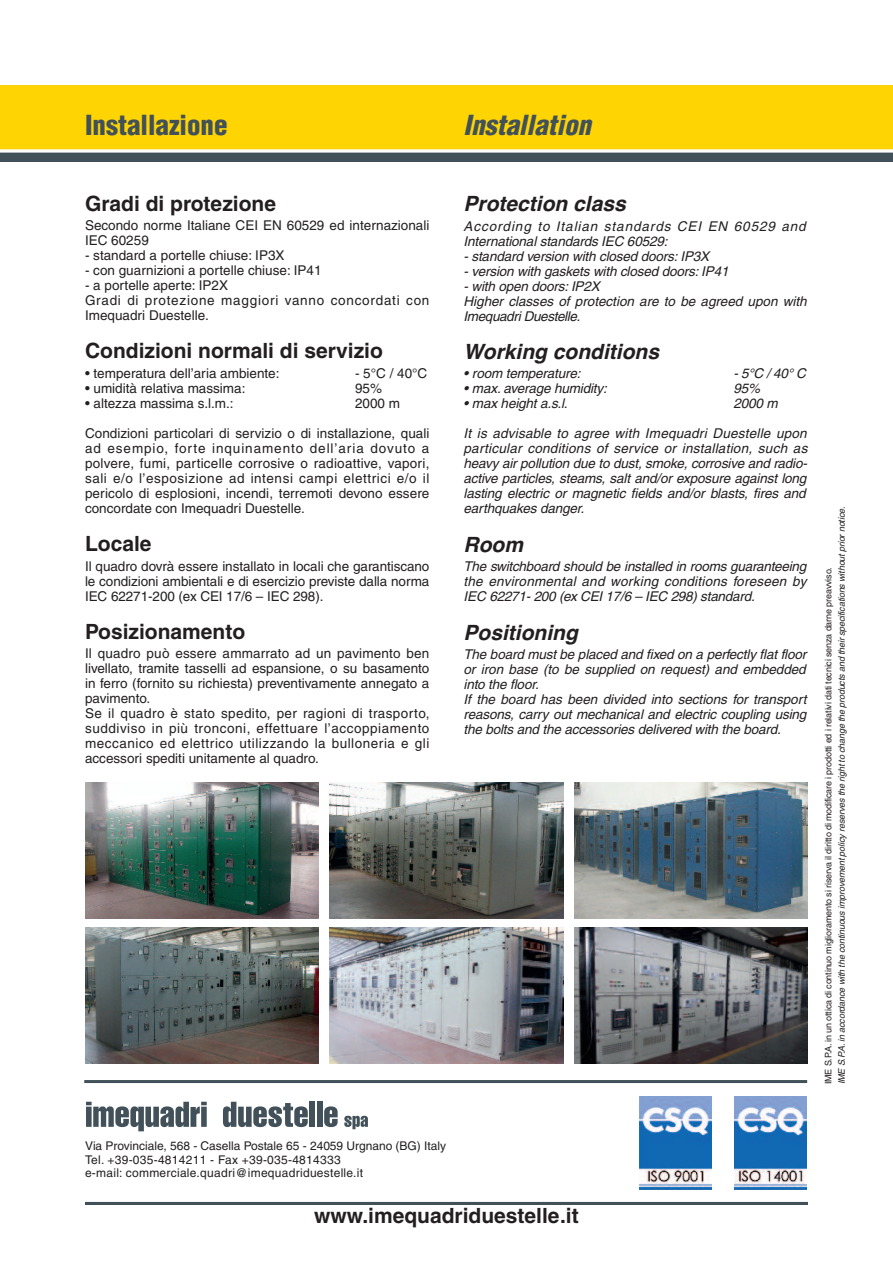
<style>
.page{position:relative;width:893px;height:1263px;background:#fff}
.page>*{position:absolute;margin:0;border:0;box-sizing:border-box;transform-origin:0 0}
.t1{font:900 condensed 27px "Helvetica";color:#425159}
.t2{font:italic 900 condensed 27px "Helvetica";color:#425159}
.t3{font:700 21px "Helvetica";color:#231f20}
.t4{font:italic 700 21px "Helvetica";color:#231f20}
.t5{font:13.5px/15px "Helvetica";color:#231f20}
.t6{font:italic 13.5px/15px "Helvetica";letter-spacing:-.01em;color:#231f20}
.t7{font:13.5px/15px "Helvetica";letter-spacing:.055em;color:#231f20}
.t8{font:italic 13.5px/15px "Helvetica";letter-spacing:.07em;color:#231f20}
.t9{font:12px/13.5px "Helvetica";letter-spacing:.02em;color:#231f20}
.t10{font:italic 9px "Helvetica";letter-spacing:-.015em;color:#231f20}
.t11{font:9px "Helvetica";letter-spacing:-.015em;color:#231f20}
</style>
<div class="page">
<div style="left:0;top:85px;width:893px;height:64px;background:#fed503"></div>
<div style="left:0;top:153px;width:893px;height:9px;background:#425159"></div>
<hr style="left:85px;top:1202px;width:723px;height:3px;background:#425159">
<svg style="left:86px;top:1102px;width:121px;height:29px"></svg>
<svg style="left:344px;top:1116px;width:24px;height:13px"></svg>
<svg style="left:223px;top:1102px;width:85px;height:25px"></svg>
<div style="left:309px;top:1102px;width:6px;height:25px;background:#425159"></div>
<div style="left:317px;top:1102px;width:5px;height:25px;background:#425159"></div>
<svg style="left:324px;top:1106px;width:14px;height:21px"></svg>
<img style="left:640px;top:1096px;width:72px;height:94px">
<img style="left:734px;top:1096px;width:72px;height:94px">
<hr style="left:84px;top:1080px;width:723px;height:3px;background:#425159">
<img style="left:85px;top:782px;width:234px;height:136px">
<img style="left:330px;top:782px;width:233px;height:136px">
<img style="left:574px;top:782px;width:234px;height:136px">
<img style="left:85px;top:927px;width:234px;height:136px">
<img style="left:330px;top:927px;width:233px;height:136px">
<img style="left:574px;top:927px;width:234px;height:136px">
<h1 class="t1" style="left:85px;top:110px;width:144px">Installazione</h1>
<h1 class="t2" style="left:463px;top:110px;width:129px">Installation</h1>
<h2 class="t3" style="left:85px;top:196px;width:192px">Gradi di protezione</h2>
<p class="t5" style="left:85px;top:219px;width:346px">Secondo norme Italiane CEI EN 60529 ed internazionali<br>IEC 60259</p>
<p class="t5" style="left:85px;top:249px;width:201px">- standard a portelle chiuse: IP3X</p>
<p class="t5" style="left:85px;top:264px;width:238px">- con guarnizioni a portelle chiuse: IP41</p>
<p class="t7" style="left:85px;top:279px;width:346px">- a portelle aperte: IP2X<br>Gradi di protezione maggiori vanno concordati con<br>Imequadri Duestelle.</p>
<h2 class="t3" style="left:85px;top:343px;width:299px">Condizioni normali di servizio</h2>
<p class="t5" style="left:85px;top:367px;width:196px">• temperatura dell’aria ambiente:</p>
<p class="t5" style="left:355px;top:367px;width:74px">- 5°C / 40°C</p>
<p class="t5" style="left:85px;top:382px;width:162px">• umidità relativa massima:</p>
<p class="t5" style="left:355px;top:382px;width:29px">95%</p>
<p class="t5" style="left:85px;top:397px;width:150px">• altezza massima s.l.m.:</p>
<p class="t5" style="left:355px;top:397px;width:47px">2000 m</p>
<p class="t5" style="left:85px;top:427px;width:346px;text-align:justify">Condizioni particolari di servizio o di installazione, quali ad esempio, forte inquinamento dell’aria dovuto a polvere, fumi, particelle corrosive o radioattive, vapori, sali e/o l’esposizione ad intensi campi elettrici e/o il pericolo di esplosioni, incendi, terremoti devono essere concordate con Imequadri Duestelle.</p>
<h2 class="t3" style="left:85px;top:536px;width:68px">Locale</h2>
<p class="t5" style="left:85px;top:559px;width:346px;text-align:justify">Il quadro dovrà essere installato in locali che garantiscano le condizioni ambientali e di esercizio previste dalla norma IEC 62271-200 (ex CEI 17/6 – IEC 298).</p>
<h2 class="t3" style="left:85px;top:624px;width:162px">Posizionamento</h2>
<p class="t5" style="left:85px;top:647px;width:346px">Il quadro può essere ammarrato ad un pavimento ben livellato, tramite tasselli ad espansione, o su basamento in ferro (fornito su richiesta) preventivamente annegato a pavimento.<br>Se il quadro è stato spedito, per ragioni di trasporto, suddiviso in più tronconi, effettuare l’accoppiamento meccanico ed elettrico utilizzando la bulloneria e gli accessori spediti unitamente al quadro.</p>
<h2 class="t4" style="left:463px;top:192px;width:164px">Protection class</h2>
<p class="t8" style="left:463px;top:220px;width:344px">According to Italian standards CEI EN 60529 and<br>International standards IEC 60529:</p>
<p class="t6" style="left:463px;top:250px;width:247px">- standard version with closed doors: IP3X</p>
<p class="t6" style="left:463px;top:265px;width:267px">- version with gaskets with closed doors: IP41</p>
<p class="t6" style="left:463px;top:280px;width:345px">- with open doors: IP2X<br>Higher classes of protection are to be agreed upon with<br>Imequadri Duestelle.</p>
<h2 class="t4" style="left:463px;top:340px;width:197px">Working conditions</h2>
<p class="t6" style="left:463px;top:367px;width:118px">• room temperature:</p>
<p class="t6" style="left:733px;top:367px;width:74px">- 5°C / 40° C</p>
<p class="t6" style="left:463px;top:382px;width:145px">• max. average humidity:</p>
<p class="t6" style="left:733px;top:382px;width:28px">95%</p>
<p class="t6" style="left:463px;top:397px;width:106px">• max height a.s.l.</p>
<p class="t6" style="left:733px;top:397px;width:46px">2000 m</p>
<p class="t6" style="left:463px;top:427px;width:345px;text-align:justify">It is advisable to agree with Imequadri Duestelle upon particular conditions of service or installation, such as heavy air pollution due to dust, smoke, corrosive and radio&shy;active particles, steams, salt and/or exposure against long lasting electric or magnetic fields and/or blasts, fires and earthquakes danger.</p>
<h2 class="t4" style="left:463px;top:532px;width:61px">Room</h2>
<p class="t6" style="left:463px;top:560px;width:344px;text-align:justify">The switchboard should be installed in rooms guaranteeing the environmental and working conditions foreseen by IEC 62271- 200 (ex CEI 17/6 – IEC 298) standard.</p>
<h2 class="t4" style="left:463px;top:620px;width:116px">Positioning</h2>
<p class="t6" style="left:463px;top:648px;width:344px">The board must be placed and fixed on a perfectly flat floor or iron base (to be supplied on request) and embedded into the floor.<br>If the board has been divided into sections for transport reasons, carry out mechanical and electric coupling using the bolts and the accessories delivered with the board.</p>
<p class="t10" style="left:838px;top:1084px;width:579px;rotate:-90deg">IME S.P.A. in accordance with the continuous improvement policy reserves the right to change the products and their specifications without prior notice.</p>
<p class="t11" style="left:825px;top:1084px;width:518px;rotate:-90deg">IME S.P.A. in un ottica di continuo miglioramento si riserva il diritto di modificare i prodotti ed i relativi dati tecnici senza darne preavviso.</p>
<p class="t9" style="left:85px;top:1140px;width:362px">Via Provinciale, 568 - Casella Postale 65 - 24059 Urgnano (BG) Italy<br>Tel. +39-035-4814211 - Fax +39-035-4814333<br>e-mail: commerciale.quadri@imequadriduestelle.it</p>
<h2 class="t3" style="left:314px;top:1208px;width:266px">www.imequadriduestelle.it</h2>
</div>
